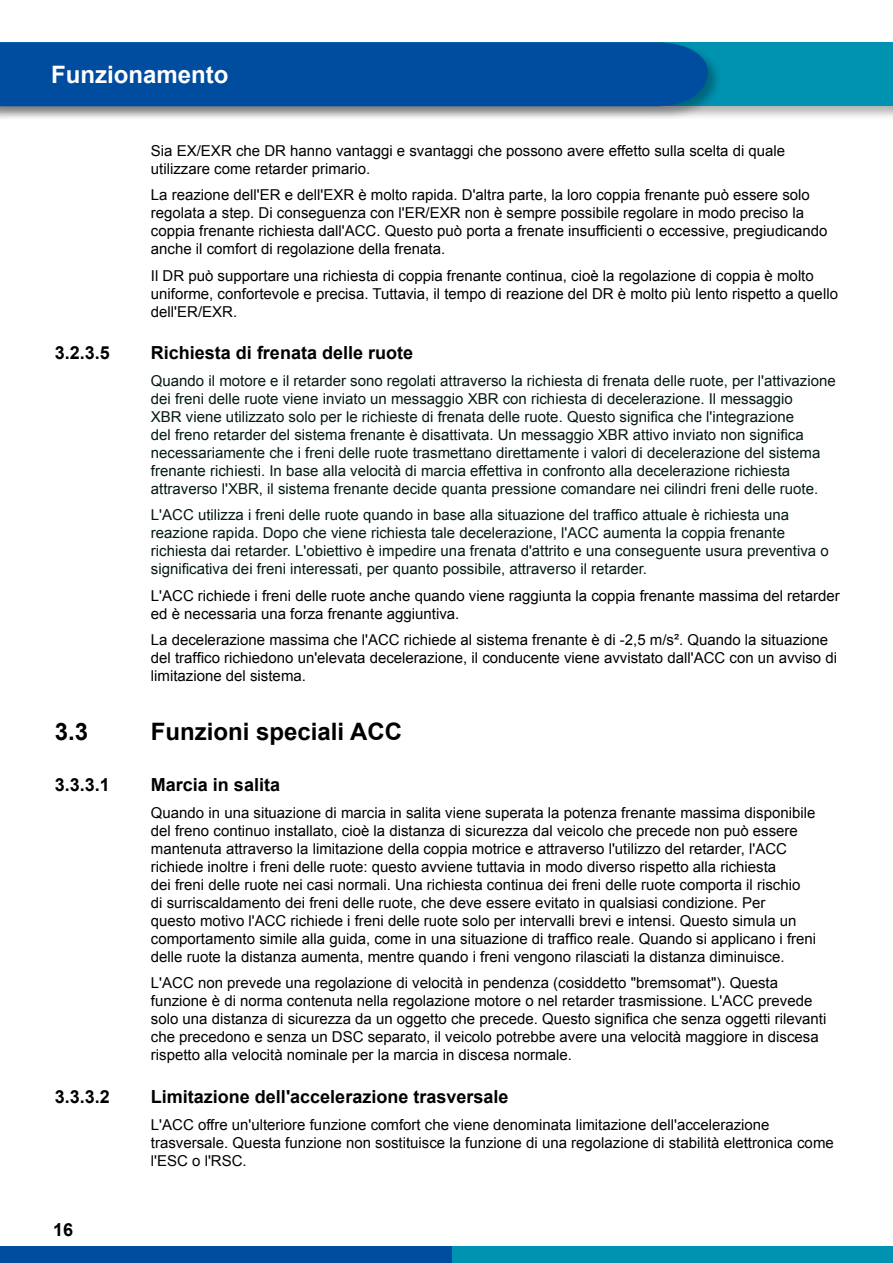
<style>
.page{position:relative;width:893px;height:1263px;background:#fff}
.page>*{position:absolute;margin:0;border:0;box-sizing:border-box;transform-origin:0 0}
.t1{font:700 24px "Arial";color:#000}
.t2{font:700 24px "Arial";color:#fff}
.t3{font:700 18px "Arial";color:#000}
.t4{font:15px/18px "Arial";color:#000}
.t5{font:15px/18px "Arial";color:#051914}
</style>
<div class="page">
<div style="left:0;top:1246px;width:453px;height:17px;background:#004d9f"></div>
<div style="left:453px;top:1246px;width:440px;height:17px;background:#0093b1"></div>
<div style="left:0;top:41px;width:893px;height:79px;background:#000;opacity:.3"></div>
<div style="left:0;top:43px;width:893px;height:63px;background:#0093b1"></div>
<div style="left:0;top:40px;width:722px;height:80px;background:#000;opacity:.3"></div>
<div style="left:0;top:42px;width:708px;height:64px;background:#004d9f"></div>
<hr style="left:890px;top:41px;width:3px;height:79px;background:#000;opacity:.3">
<hr style="left:892px;top:43px;width:1px;height:63px;background:#0093b1">
<h1 class="t2" style="left:51px;top:59px;width:179px">Funzionamento</h1>
<p class="t4" style="left:151px;top:141px;width:636px">Sia EX/EXR che DR hanno vantaggi e svantaggi che possono avere effetto sulla scelta di quale utilizzare come retarder primario.</p>
<p class="t4" style="left:151px;top:186px;width:678px">La reazione dell'ER e dell'EXR è molto rapida. D'altra parte, la loro coppia frenante può essere solo regolata a step. Di conseguenza con l'ER/EXR non è sempre possibile regolare in modo preciso la coppia frenante richiesta dall'ACC. Questo può porta a frenate insufficienti o eccessive, pregiudicando anche il comfort di regolazione della frenata.</p>
<p class="t4" style="left:151px;top:266px;width:688px">Il DR può supportare una richiesta di coppia frenante continua, cioè la regolazione di coppia è molto uniforme, confortevole e precisa. Tuttavia, il tempo di reazione del DR è molto più lento rispetto a quello dell'ER/EXR.</p>
<p class="t3" style="left:55px;top:341px;width:57px">3.2.3.5</p>
<p class="t3" style="left:151px;top:341px;width:264px">Richiesta di frenata delle ruote</p>
<p class="t5" style="left:151px;top:372px;width:686px">Quando il motore e il retarder sono regolati attraverso la richiesta di frenata delle ruote, per l'attivazione dei freni delle ruote viene inviato un messaggio XBR con richiesta di decelerazione. Il messaggio<br>XBR viene utilizzato solo per le richieste di frenata delle ruote. Questo significa che l'integrazione<br>del freno retarder del sistema frenante è disattivata. Un messaggio XBR attivo inviato non significa necessariamente che i freni delle ruote trasmettano direttamente i valori di decelerazione del sistema frenante richiesti. In base alla velocità di marcia effettiva in confronto alla decelerazione richiesta attraverso l'XBR, il sistema frenante decide quanta pressione comandare nei cilindri freni delle ruote.</p>
<p class="t5" style="left:151px;top:506px;width:679px">L'ACC utilizza i freni delle ruote quando in base alla situazione del traffico attuale è richiesta una reazione rapida. Dopo che viene richiesta tale decelerazione, l'ACC aumenta la coppia frenante richiesta dai retarder. L'obiettivo è impedire una frenata d'attrito e una conseguente usura preventiva o significativa dei freni interessati, per quanto possibile, attraverso il retarder.</p>
<p class="t4" style="left:151px;top:587px;width:690px">L'ACC richiede i freni delle ruote anche quando viene raggiunta la coppia frenante massima del retarder ed è necessaria una forza frenante aggiuntiva.</p>
<p class="t4" style="left:151px;top:631px;width:688px">La decelerazione massima che l'ACC richiede al sistema frenante è di -2,5 m/s². Quando la situazione del traffico richiedono un'elevata decelerazione, il conducente viene avvistato dall'ACC con un avviso di limitazione del sistema.</p>
<h1 class="t1" style="left:55px;top:716px;width:35px">3.3</h1>
<h1 class="t1" style="left:151px;top:716px;width:253px">Funzioni speciali ACC</h1>
<p class="t3" style="left:55px;top:773px;width:57px">3.3.3.1</p>
<p class="t3" style="left:151px;top:773px;width:131px">Marcia in salita</p>
<p class="t4" style="left:151px;top:804px;width:667px">Quando in una situazione di marcia in salita viene superata la potenza frenante massima disponibile del freno continuo installato, cioè la distanza di sicurezza dal veicolo che precede non può essere mantenuta attraverso la limitazione della coppia motrice e attraverso l'utilizzo del retarder, l'ACC richiede inoltre i freni delle ruote: questo avviene tuttavia in modo diverso rispetto alla richiesta<br>dei freni delle ruote nei casi normali. Una richiesta continua dei freni delle ruote comporta il rischio<br>di surriscaldamento dei freni delle ruote, che deve essere evitato in qualsiasi condizione. Per<br>questo motivo l'ACC richiede i freni delle ruote solo per intervalli brevi e intensi. Questo simula un comportamento simile alla guida, come in una situazione di traffico reale. Quando si applicano i freni delle ruote la distanza aumenta, mentre quando i freni vengono rilasciati la distanza diminuisce.</p>
<p class="t4" style="left:151px;top:974px;width:677px">L'ACC non prevede una regolazione di velocità in pendenza (cosiddetto "bremsomat"). Questa funzione è di norma contenuta nella regolazione motore o nel retarder trasmissione. L'ACC prevede solo una distanza di sicurezza da un oggetto che precede. Questo significa che senza oggetti rilevanti che precedono e senza un DSC separato, il veicolo potrebbe avere una velocità maggiore in discesa rispetto alla velocità nominale per la marcia in discesa normale.</p>
<p class="t3" style="left:55px;top:1085px;width:57px">3.3.3.2</p>
<p class="t3" style="left:151px;top:1085px;width:359px">Limitazione dell'accelerazione trasversale</p>
<p class="t4" style="left:151px;top:1116px;width:684px">L'ACC offre un'ulteriore funzione comfort che viene denominata limitazione dell'accelerazione trasversale. Questa funzione non sostituisce la funzione di una regolazione di stabilità elettronica come l'ESC o l'RSC.</p>
<p class="t3" style="left:53px;top:1217px;width:22px">16</p>
</div>
